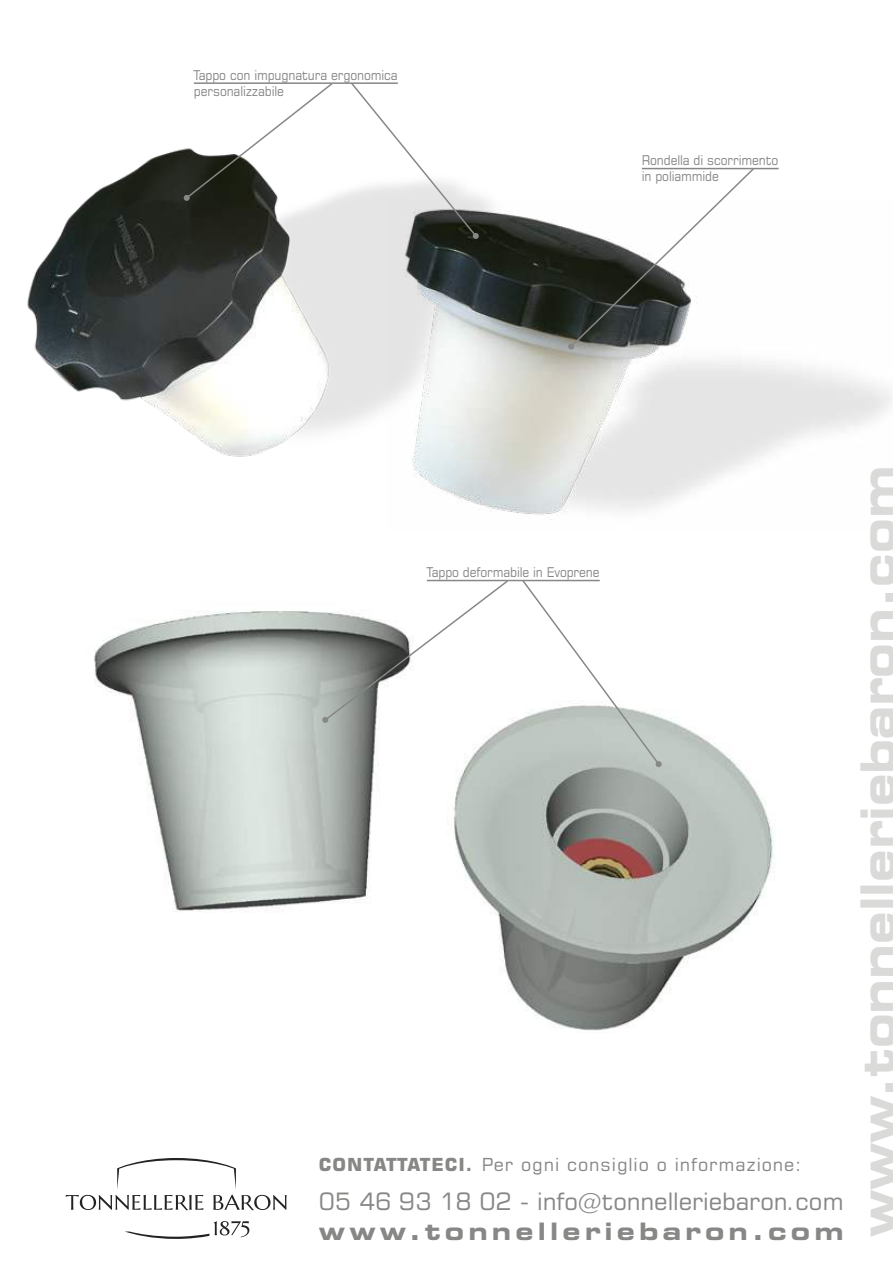
<style>
.page{position:relative;width:893px;height:1263px;background:#fff}
.page>*{position:absolute;margin:0;border:0;box-sizing:border-box;transform-origin:0 0}
.t1{font:700 expanded 48px "Square 721 BT";color:#dadad9;scale:.9 1}
.t2{font:24px "Square 721 BT";letter-spacing:-.005em;color:#878786}
.t3{font:700 expanded 24px "Square 721 BT";letter-spacing:.175em;color:#878786}
.t4{font:18px "Square 721 BT";letter-spacing:.05em;color:#878786}
.t5{font:13.5px/16.2px "Square 721 BT";letter-spacing:-.01em;color:#878786;scale:.9 1}
.s1{font-weight:700}
</style>
<div class="page">
<img style="left:94px;top:610px;width:285px;height:302px">
<img style="left:454px;top:716px;width:319px;height:315px">
<img style="left:27px;top:148px;width:461px;height:309px">
<img style="left:388px;top:201px;width:505px;height:314px">
<svg style="left:66px;top:1195px;width:137px;height:15px"></svg>
<svg style="left:213px;top:1195px;width:74px;height:15px"></svg>
<svg style="left:117px;top:1158px;width:119px;height:31px"></svg>
<svg style="left:125px;top:1221px;width:124px;height:18px"></svg>
<svg style="left:350px;top:84px;width:129px;height:155px"></svg>
<svg style="left:184px;top:83px;width:150px;height:118px"></svg>
<svg style="left:568px;top:167px;width:187px;height:183px"></svg>
<svg style="left:322px;top:579px;width:188px;height:144px"></svg>
<svg style="left:521px;top:579px;width:141px;height:188px"></svg>
<hr style="left:194px;top:82px;width:204px;height:2px;background:#878786">
<hr style="left:642px;top:168px;width:137px;height:1px;background:#878786">
<hr style="left:427px;top:580px;width:173px;height:1px;background:#878786">
<p class="t5" style="left:194px;top:68px;width:228px">Tappo con impugnatura ergonomica personalizzabile</p>
<p class="t5" style="left:642px;top:153px;width:153px">Rondella di scorrimento in poliammide</p>
<p class="t5" style="left:427px;top:565px;width:194px">Tappo deformabile in Evoprene</p>
<h3 class="t4" style="left:319px;top:1158px;width:484px"><span class="s1">CONTATTATECI.</span> Per ogni consiglio o informazione:</h3>
<h2 class="t2" style="left:319px;top:1192px;width:526px">05 46 93 18 02 - info@tonnelleriebaron.com</h2>
<h2 class="t3" style="left:319px;top:1218px;width:526px">www.tonnelleriebaron.com</h2>
<h1 class="t1" style="left:851px;top:1237px;width:859px;rotate:-90deg">www.tonnelleriebaron.com</h1>
</div>
